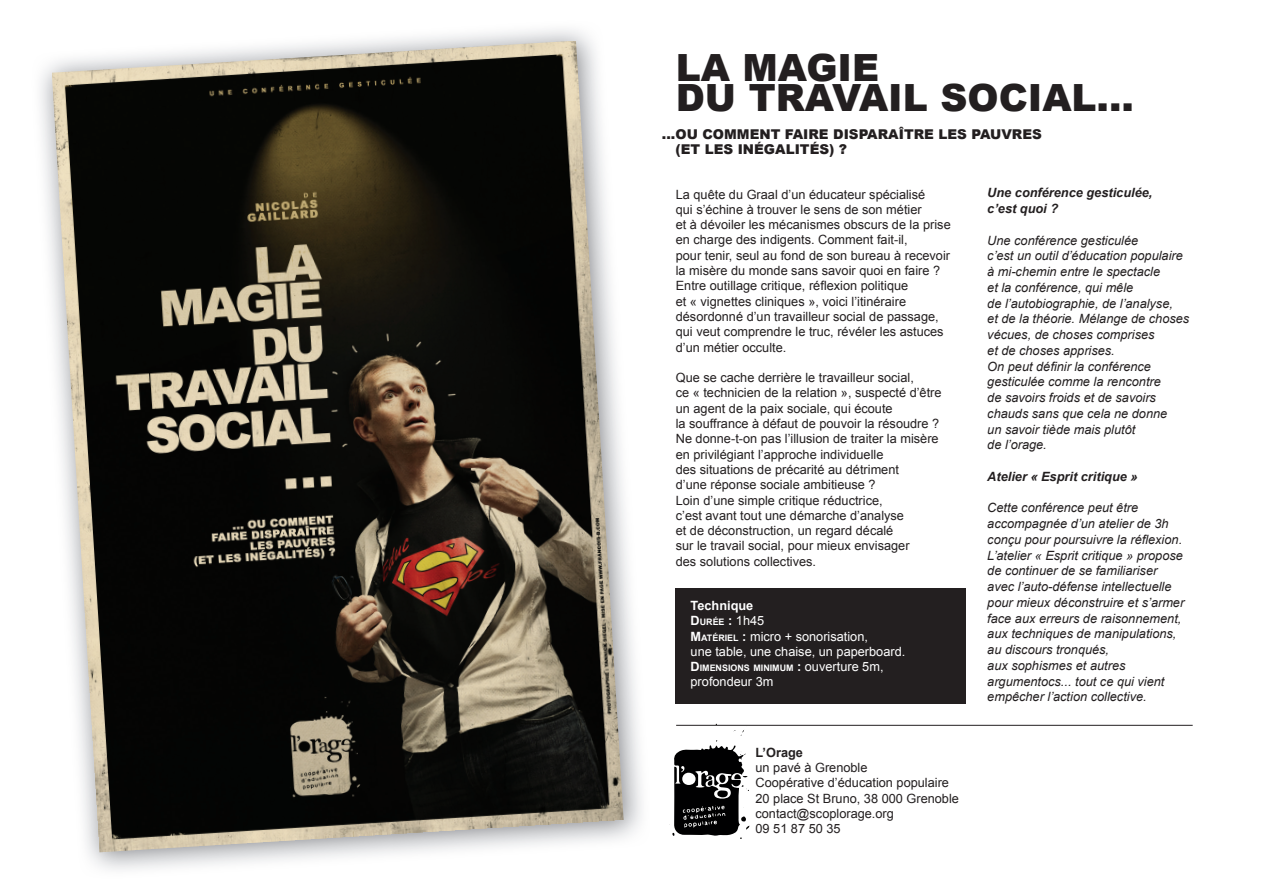
<style>
.page{position:relative;width:1263px;height:893px;background:#fff}
.page>*{position:absolute;margin:0;border:0;box-sizing:border-box;transform-origin:0 0}
.t1{font:900 37.5px/30px "Arial";color:#231f20}
.t2{font:900 13.5px/15px "Arial";color:#231f20}
.t3{font:12.75px/15.3px "Arial";color:#231f20}
.t4{font:italic 12.75px/15.8px "Arial";color:#231f20}
.t5{font:12.75px/15.3px "Arial";color:#fff}
.t6{font:italic 700 12.75px/15.8px "Arial";color:#231f20}
.t7{font:700 12.75px "Arial";color:#fff}
.t8{font:700 12.75px "Arial";color:#231f20}
.t9{font:700 8.85px "Arial";color:#fff}
.s1{font-size:12.75px}
.s2{font-weight:400;font-size:12.75px}
.s3{font-weight:700}
.s4{font-weight:700;font-size:8.85px}
</style>
<div class="page">
<img style="left:52px;top:41px;width:572px;height:811px">
<svg style="left:669px;top:724px;width:80px;height:115px"></svg>
<div style="left:676px;top:588px;width:290px;height:115px;background:#231f20"></div>
<hr style="left:676px;top:725px;width:517px;height:1px;background:#231f20">
<h1 class="t1" style="left:676px;top:51px;width:460px">LA MAGIE<br>DU TRAVAIL SOCIAL...</h1>
<p class="t2" style="left:675px;top:126px;width:368px;text-indent:-13px">...OU COMMENT FAIRE DISPARAÎTRE LES PAUVRES (ET LES INÉGALITÉS) ?</p>
<p class="t3" style="left:676px;top:187px;width:276px">La quête du Graal d’un éducateur spécialisé<br>qui s’échine à trouver le sens de son métier<br>et à dévoiler les mécanismes obscurs de la prise en charge des indigents. Comment fait-il,<br>pour tenir, seul au fond de son bureau à recevoir la misère du monde sans savoir quoi en faire ?<br>Entre outillage critique, réflexion politique<br>et « vignettes cliniques », voici l’itinéraire désordonné d’un travailleur social de passage, qui veut comprendre le truc, révéler les astuces d’un métier occulte.</p>
<p class="t3" style="left:676px;top:370px;width:267px">Que se cache derrière le travailleur social,<br>ce « technicien de la relation », suspecté d’être un agent de la paix sociale, qui écoute<br>la souffrance à défaut de pouvoir la résoudre ?<br>Ne donne-t-on pas l’illusion de traiter la misère en privilégiant l’approche individuelle<br>des situations de précarité au détriment<br>d’une réponse sociale ambitieuse ?<br>Loin d’une simple critique réductrice,<br>c’est avant tout une démarche d’analyse<br>et de déconstruction, un regard décalé<br>sur le travail social, pour mieux envisager<br>des solutions collectives.</p>
<p class="t7" style="left:690px;top:597px;width:64px">Technique</p>
<p class="t9" style="left:690px;top:616px;width:75px"><span class="s1">D</span>URÉE <span class="s1">:</span> <span class="s2">1h45</span></p>
<p class="t5" style="left:690px;top:628px;width:216px"><span class="s3">M</span><span class="s4">ATÉRIEL</span> <span class="s3">:</span> micro + sonorisation,<br>une table, une chaise, un paperboard.</p>
<p class="t9" style="left:690px;top:662px;width:194px"><span class="s1">D</span>IMENSIONS MINIMUM <span class="s1">:</span> <span class="s2">ouverture 5m,</span></p>
<p class="t5" style="left:690px;top:674px;width:84px">profondeur 3m</p>
<p class="t8" style="left:755px;top:744px;width:49px">L’Orage</p>
<p class="t3" style="left:755px;top:760px;width:205px">un pavé à Grenoble<br>Coopérative d’éducation populaire<br>20 place St Bruno, 38 000 Grenoble contact@scoplorage.org<br>09 51 87 50 35</p>
<p class="t6" style="left:987px;top:185px;width:167px">Une conférence gesticulée, c’est quoi ?</p>
<p class="t4" style="left:987px;top:232px;width:203px">Une conférence gesticulée<br>c’est un outil d’éducation populaire à mi-chemin entre le spectacle<br>et la conférence, qui mêle<br>de l’autobiographie, de l’analyse,<br>et de la théorie. Mélange de choses vécues, de choses comprises<br>et de choses apprises.<br>On peut définir la conférence gesticulée comme la rencontre<br>de savoirs froids et de savoirs chauds sans que cela ne donne<br>un savoir tiède mais plutôt<br>de l’orage.</p>
<p class="t6" style="left:987px;top:469px;width:152px">Atelier « Esprit critique »</p>
<p class="t4" style="left:987px;top:500px;width:198px">Cette conférence peut être accompagnée d’un atelier de 3h conçu pour poursuivre la réflexion.<br>L’atelier « Esprit critique » propose de continuer de se familiariser avec l’auto-défense intellectuelle pour mieux déconstruire et s’armer face aux erreurs de raisonnement, aux techniques de manipulations, au discours tronqués,<br>aux sophismes et autres argumentocs... tout ce qui vient empêcher l’action collective.</p>
</div>
